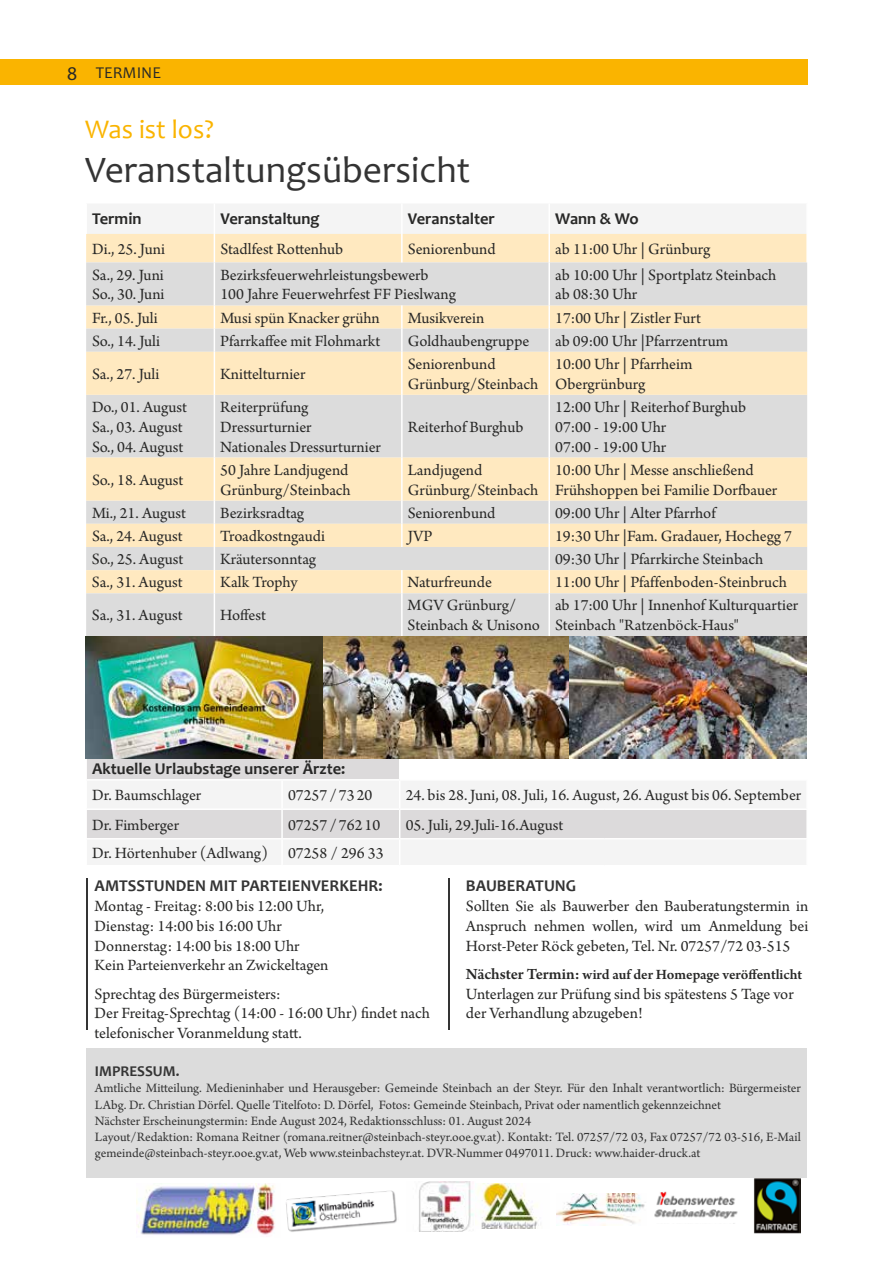
<style>
.page{position:relative;width:893px;height:1263px;background:#fff}
.page>*{position:absolute;margin:0;border:0;box-sizing:border-box;transform-origin:0 0}
.t1{font:37.5px "Candara";color:#343434}
.t2{font:27px "Candara";color:#fab400}
.t3{font:19.5px "Myriad Pro";color:#282827}
.t4{font:16.5px/19.8px "Arno Pro";color:#282827}
.t5{font:700 16.5px "Candara";color:#282827}
.t6{font:700 16.5px "Candara";color:#343434}
.t7{font:16.5px "Candara";color:#282827}
.t8{font:600 15px "Arno Pro";letter-spacing:-.005em;color:#282827}
.t9{font:700 15px "Candara";color:#343434}
.t10{font:13.5px/16.2px "Arno Pro";color:#343434}
.s1{font-size:16.5px}
</style>
<div class="page">
<div style="left:0;top:60px;width:808px;height:25px;background:#fab400"></div>
<img style="left:418px;top:1181px;width:58px;height:51px">
<img style="left:556px;top:1193px;width:89px;height:32px">
<img style="left:654px;top:1191px;width:84px;height:28px">
<img style="left:286px;top:1190px;width:111px;height:42px">
<img style="left:754px;top:1178px;width:47px;height:55px">
<hr style="left:448px;top:878px;width:2px;height:151px;background:#343434">
<hr style="left:86px;top:878px;width:2px;height:151px;background:#343434">
<div style="left:86px;top:1048px;width:721px;height:130px;background:#dcdcdc"></div>
<svg style="left:86px;top:262px;width:721px;height:90px;background:#e5dfd5"></svg>
<svg style="left:86px;top:352px;width:721px;height:149px;background:#f0e3cc"></svg>
<hr style="left:214px;top:262px;width:1px;height:43px;background:#fff">
<hr style="left:548px;top:262px;width:2px;height:43px;background:#fff">
<hr style="left:401px;top:305px;width:2px;height:24px;background:#fff">
<hr style="left:548px;top:305px;width:2px;height:24px;background:#fff">
<svg style="left:214px;top:305px;width:1px;height:47px"></svg>
<hr style="left:401px;top:329px;width:2px;height:23px;background:#fff">
<hr style="left:548px;top:329px;width:2px;height:23px;background:#fff">
<hr style="left:214px;top:352px;width:1px;height:43px;background:#fff">
<hr style="left:401px;top:352px;width:2px;height:43px;background:#fff">
<hr style="left:548px;top:352px;width:2px;height:43px;background:#fff">
<hr style="left:214px;top:395px;width:1px;height:63px;background:#fff">
<hr style="left:401px;top:395px;width:2px;height:63px;background:#fff">
<hr style="left:548px;top:395px;width:2px;height:63px;background:#fff">
<hr style="left:214px;top:458px;width:1px;height:43px;background:#fff">
<hr style="left:401px;top:458px;width:2px;height:43px;background:#fff">
<hr style="left:548px;top:458px;width:2px;height:43px;background:#fff">
<svg style="left:86px;top:501px;width:721px;height:135px;background:#e8e0d2"></svg>
<hr style="left:401px;top:570px;width:2px;height:23px;background:#fff">
<hr style="left:548px;top:570px;width:2px;height:23px;background:#fff">
<hr style="left:214px;top:593px;width:1px;height:43px;background:#fff">
<hr style="left:401px;top:593px;width:2px;height:43px;background:#fff">
<hr style="left:548px;top:593px;width:2px;height:43px;background:#fff">
<svg style="left:86px;top:204px;width:720px;height:58px"></svg>
<hr style="left:401px;top:234px;width:2px;height:28px;background:#fff">
<hr style="left:548px;top:234px;width:2px;height:28px;background:#fff">
<svg style="left:87px;top:758px;width:719px;height:21px"></svg>
<svg style="left:87px;top:781px;width:719px;height:84px;fill:#f4f4f4"></svg>
<hr style="left:603px;top:756px;width:2px;height:23px;background:#fff">
<hr style="left:281px;top:780px;width:2px;height:28px;background:#fff">
<hr style="left:281px;top:810px;width:2px;height:28px;background:#fff">
<hr style="left:281px;top:839px;width:2px;height:26px;background:#fff">
<svg style="left:399px;top:758px;width:1px;height:107px"></svg>
<hr style="left:282px;top:779px;width:118px;height:1px;background:#fff">
<hr style="left:85px;top:808px;width:197px;height:2px;background:#fff">
<hr style="left:282px;top:808px;width:118px;height:2px;background:#fff">
<hr style="left:400px;top:808px;width:204px;height:2px;background:#fff">
<hr style="left:604px;top:808px;width:204px;height:2px;background:#fff">
<hr style="left:85px;top:838px;width:197px;height:1px;background:#fff">
<hr style="left:282px;top:838px;width:118px;height:1px;background:#fff">
<hr style="left:400px;top:838px;width:204px;height:1px;background:#fff">
<hr style="left:604px;top:838px;width:204px;height:1px;background:#fff">
<img style="left:477px;top:1183px;width:62px;height:45px">
<img style="left:85px;top:636px;width:722px;height:122px">
<img style="left:136px;top:1183px;width:139px;height:54px">
<p class="t3" style="left:67px;top:61px;width:12px">8</p>
<p class="t7" style="left:96px;top:63px;width:67px">TERMINE</p>
<h2 class="t2" style="left:85px;top:113px;width:130px">Was ist los?</h2>
<h1 class="t1" style="left:85px;top:146px;width:387px">Veranstaltungsübersicht</h1>
<p class="t5" style="left:92px;top:209px;width:51px">Termin</p>
<p class="t5" style="left:220px;top:209px;width:101px">Veranstaltung</p>
<p class="t5" style="left:408px;top:209px;width:89px">Veranstalter</p>
<p class="t5" style="left:555px;top:209px;width:85px">Wann &amp; Wo</p>
<p class="t4" style="left:92px;top:240px;width:74px">Di., 25. Juni</p>
<p class="t4" style="left:220px;top:240px;width:124px">Stadlfest Rottenhub</p>
<p class="t4" style="left:408px;top:240px;width:89px">Seniorenbund</p>
<p class="t4" style="left:555px;top:240px;width:157px">ab 11:00 Uhr | Grünburg</p>
<p class="t4" style="left:92px;top:266px;width:74px">Sa., 29. Juni<br>So., 30. Juni</p>
<p class="t4" style="left:220px;top:266px;width:237px">Bezirksfeuerwehrleistungsbewerb<br>100 Jahre Feuerwehrfest FF Pieslwang</p>
<p class="t4" style="left:555px;top:266px;width:223px">ab 10:00 Uhr | Sportplatz Steinbach ab 08:30 Uhr</p>
<p class="t4" style="left:92px;top:309px;width:67px">Fr., 05. Juli</p>
<p class="t4" style="left:220px;top:309px;width:161px">Musi spün Knacker grühn</p>
<p class="t4" style="left:408px;top:309px;width:78px">Musikverein</p>
<p class="t4" style="left:555px;top:309px;width:147px">17:00 Uhr | Zistler Furt</p>
<p class="t4" style="left:92px;top:332px;width:70px">So., 14. Juli</p>
<p class="t4" style="left:220px;top:332px;width:161px">Pfarrkaffee mit Flohmarkt</p>
<p class="t4" style="left:408px;top:332px;width:123px">Goldhaubengruppe</p>
<p class="t4" style="left:555px;top:332px;width:175px">ab 09:00 Uhr |Pfarrzentrum</p>
<p class="t4" style="left:92px;top:365px;width:69px">Sa., 27. Juli</p>
<p class="t4" style="left:220px;top:365px;width:87px">Knittelturnier</p>
<p class="t4" style="left:408px;top:355px;width:132px">Seniorenbund<br>Grünburg/Steinbach</p>
<p class="t4" style="left:555px;top:355px;width:139px">10:00 Uhr | Pfarrheim<br>Obergrünburg</p>
<p class="t4" style="left:92px;top:398px;width:97px">Do., 01. August<br>Sa., 03. August<br>So., 04. August</p>
<p class="t4" style="left:220px;top:398px;width:162px">Reiterprüfung<br>Dressurturnier<br>Nationales Dressurturnier</p>
<p class="t4" style="left:555px;top:398px;width:193px">12:00 Uhr | Reiterhof Burghub<br>07:00 - 19:00 Uhr<br>07:00 - 19:00 Uhr</p>
<p class="t4" style="left:408px;top:418px;width:117px">Reiterhof Burghub</p>
<p class="t4" style="left:92px;top:471px;width:93px">So., 18. August</p>
<p class="t4" style="left:220px;top:461px;width:132px">50 Jahre Landjugend<br>Grünburg/Steinbach</p>
<p class="t4" style="left:408px;top:461px;width:132px">Landjugend<br>Grünburg/Steinbach</p>
<p class="t4" style="left:555px;top:461px;width:224px">10:00 Uhr | Messe anschließend<br>Frühshoppen bei Familie Dorfbauer</p>
<p class="t4" style="left:92px;top:504px;width:95px">Mi., 21. August</p>
<p class="t4" style="left:220px;top:504px;width:85px">Bezirksradtag</p>
<p class="t4" style="left:408px;top:504px;width:89px">Seniorenbund</p>
<p class="t4" style="left:555px;top:504px;width:162px">09:00 Uhr | Alter Pfarrhof</p>
<p class="t4" style="left:92px;top:527px;width:92px">Sa., 24. August</p>
<p class="t4" style="left:220px;top:527px;width:106px">Troadkostngaudi</p>
<p class="t4" style="left:408px;top:527px;width:26px">JVP</p>
<p class="t4" style="left:555px;top:527px;width:239px">19:30 Uhr |Fam. Gradauer, Hochegg 7</p>
<p class="t4" style="left:92px;top:550px;width:93px">So., 25. August</p>
<p class="t4" style="left:220px;top:550px;width:97px">Kräutersonntag</p>
<p class="t4" style="left:555px;top:550px;width:210px">09:30 Uhr | Pfarrkirche Steinbach</p>
<p class="t4" style="left:92px;top:573px;width:92px">Sa., 31. August</p>
<p class="t4" style="left:220px;top:573px;width:79px">Kalk Trophy</p>
<p class="t4" style="left:408px;top:573px;width:86px">Naturfreunde</p>
<p class="t4" style="left:555px;top:573px;width:233px">11:00 Uhr | Pfaffenboden-Steinbruch</p>
<p class="t4" style="left:92px;top:606px;width:92px">Sa., 31. August</p>
<p class="t4" style="left:220px;top:606px;width:47px">Hoffest</p>
<p class="t4" style="left:408px;top:596px;width:134px">MGV Grünburg/<br>Steinbach &amp; Unisono</p>
<p class="t4" style="left:555px;top:596px;width:245px">ab 17:00 Uhr | Innenhof Kulturquartier<br>Steinbach "Ratzenböck-Haus"</p>
<p class="t5" style="left:92px;top:758px;width:255px">Aktuelle Urlaubstage unserer Ärzte:</p>
<p class="t4" style="left:92px;top:786px;width:111px">Dr. Baumschlager</p>
<p class="t4" style="left:288px;top:786px;width:86px">07257 / 73 20</p>
<p class="t4" style="left:406px;top:786px;width:397px">24. bis 28. Juni, 08. Juli, 16. August, 26. August bis 06. September</p>
<p class="t4" style="left:92px;top:816px;width:88px">Dr. Fimberger</p>
<p class="t4" style="left:288px;top:816px;width:94px">07257 / 762 10</p>
<p class="t4" style="left:406px;top:816px;width:159px">05. Juli, 29.Juli-16.August</p>
<p class="t4" style="left:92px;top:844px;width:293px">Dr. Hörtenhuber (Adlwang) 07258 / 296 33</p>
<p class="t6" style="left:95px;top:875px;width:289px">AMTSSTUNDEN MIT PARTEIENVERKEHR:</p>
<p class="t4" style="left:95px;top:897px;width:235px">Montag - Freitag: 8:00 bis 12:00 Uhr, Dienstag: 14:00 bis 16:00 Uhr Donnerstag: 14:00 bis 18:00 Uhr Kein Parteienverkehr an Zwickeltagen</p>
<p class="t4" style="left:95px;top:985px;width:337px">Sprechtag des Bürgermeisters:<br>Der Freitag-Sprechtag (14:00 - 16:00 Uhr) findet nach telefonischer Voranmeldung statt.</p>
<p class="t6" style="left:466px;top:875px;width:112px">BAUBERATUNG</p>
<p class="t4" style="left:466px;top:897px;width:344px;text-align:justify">Sollten Sie als Bauwerber den Bauberatungstermin in Anspruch nehmen wollen, wird um Anmeldung bei Horst-Peter Röck gebeten, Tel. Nr. 07257/72 03-515</p>
<p class="t8" style="left:466px;top:966px;width:338px"><span class="s1">Nächster Termin:</span> wird auf der Homepage veröffentlicht</p>
<p class="t4" style="left:466px;top:985px;width:329px">Unterlagen zur Prüfung sind bis spätestens 5 Tage vor der Verhandlung abzugeben!</p>
<p class="t9" style="left:95px;top:1062px;width:86px">IMPRESSUM.</p>
<p class="t10" style="left:95px;top:1081px;width:707px">Amtliche Mitteilung. Medieninhaber und Herausgeber: Gemeinde Steinbach an der Steyr. Für den Inhalt verantwortlich: Bürgermeister LAbg. Dr. Christian Dörfel. Quelle Titelfoto: D. Dörfel, Fotos: Gemeinde Steinbach, Privat oder namentlich gekennzeichnet<br>Nächster Erscheinungstermin: Ende August 2024, Redaktionsschluss: 01. August 2024<br>Layout/Redaktion: Romana Reitner (romana.reitner@steinbach-steyr.ooe.gv.at). Kontakt: Tel. 07257/72 03, Fax 07257/72 03-516, E-Mail gemeinde@steinbach-steyr.ooe.gv.at, Web www.steinbachsteyr.at. DVR-Nummer 0497011. Druck: www.haider-druck.at</p>
</div>
